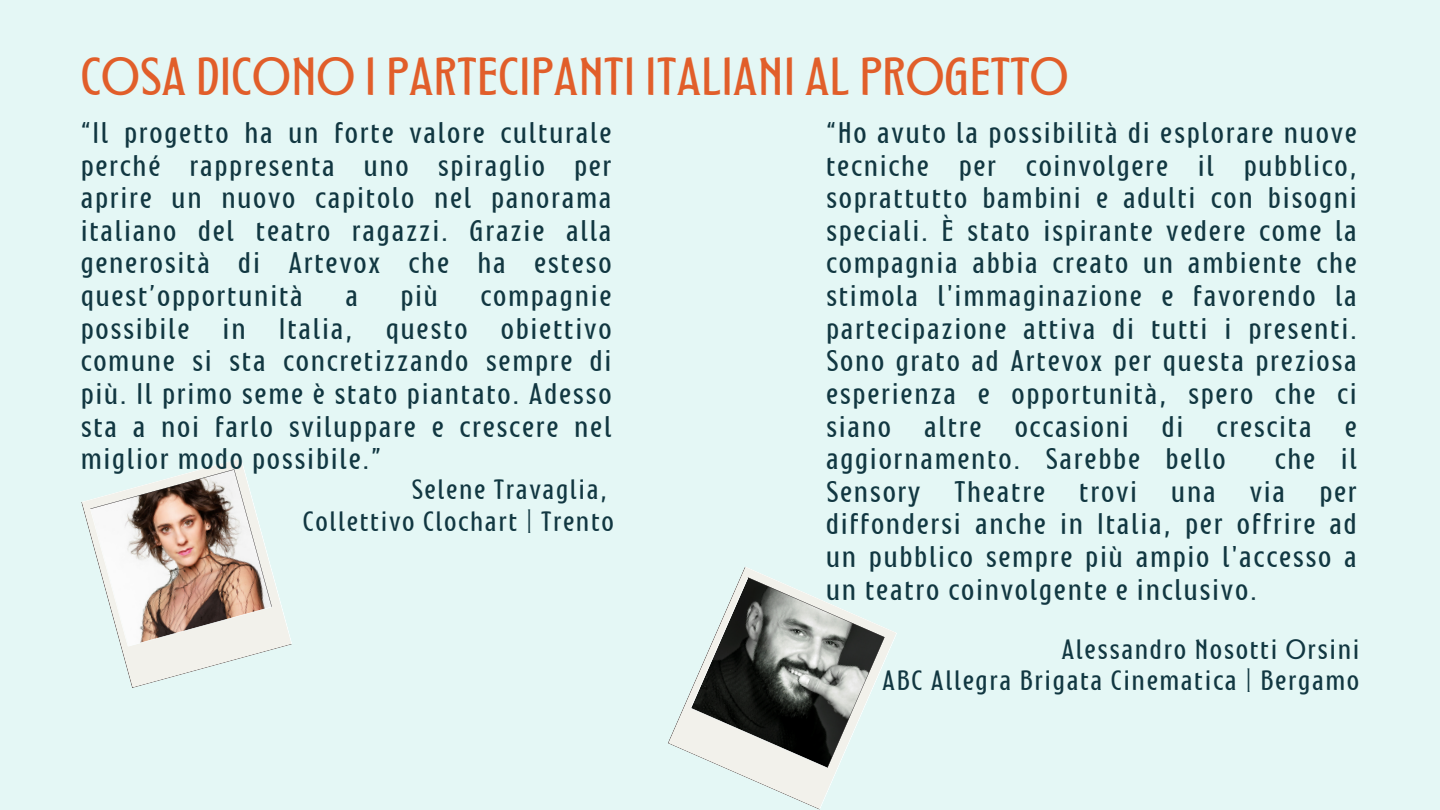
<style>
.page{position:relative;width:1440px;height:810px;background:#e4f7f5}
.page>*{position:absolute;margin:0;border:0;box-sizing:border-box;transform-origin:0 0}
.t1{font:43.05px "Montagna LTD";letter-spacing:.02em;color:#e15e2a}
.t2{font:24px/32.7px "Montagna LTD";letter-spacing:.1em;color:#113741;text-align:justify}
.t3{font:22.5px "Montagna LTD";letter-spacing:.1em;color:#113741}
</style>
<div class="page">
<svg style="left:81px;top:458px;width:211px;height:230px"></svg>
<svg style="left:668px;top:690px;width:23px;height:64px"></svg>
<svg style="left:691px;top:567px;width:206px;height:243px"></svg>
<p class="t1" style="left:81px;top:57px;width:988px">COSA DICONO I PARTECIPANTI ITALIANI AL PROGETTO</p>
<p class="t2" style="left:81px;top:118px;width:532px">“Il progetto ha un forte valore culturale perché rappresenta uno spiraglio per aprire un nuovo capitolo nel panorama italiano del teatro ragazzi. Grazie alla generosità di Artevox che ha esteso quest’opportunità</p>
<p class="t2" style="left:826px;top:118px;width:532px">“Ho avuto la possibilità di esplorare nuove tecniche</p>
<p class="t2" style="left:826px;top:151px;width:532px;text-indent:418px">pubblico, soprattutto bambini e adulti con bisogni speciali. È stato ispirante vedere come la compagnia abbia creato un ambiente che stimola l'immaginazione e favorendo la partecipazione attiva di tutti i presenti.<br>Sono grato ad Artevox per questa preziosa esperienza e opportunità, spero che ci siano</p>
<p class="t2" style="left:959px;top:151px;width:38px">per</p>
<p class="t2" style="left:1026px;top:151px;width:143px">coinvolgere</p>
<p class="t2" style="left:1198px;top:151px;width:17px">il</p>
<p class="t2" style="left:346px;top:282px;width:13px">a</p>
<p class="t2" style="left:401px;top:282px;width:38px">più</p>
<p class="t2" style="left:481px;top:282px;width:132px">compagnie</p>
<p class="t2" style="left:81px;top:314px;width:532px;text-indent:420px">obiettivo comune si sta concretizzando sempre di più. Il primo seme è stato piantato. Adesso sta a noi farlo sviluppare e crescere nel miglior modo possibile.”</p>
<p class="t3" style="left:412px;top:479px;width:197px">Selene Travaglia,</p>
<p class="t3" style="left:303px;top:511px;width:312px">Collettivo Clochart | Trento</p>
<p class="t2" style="left:81px;top:314px;width:110px">possibile</p>
<p class="t2" style="left:223px;top:314px;width:24px">in</p>
<p class="t2" style="left:279px;top:314px;width:75px">Italia,</p>
<p class="t2" style="left:386px;top:314px;width:83px">questo</p>
<p class="t2" style="left:924px;top:412px;width:58px">altre</p>
<p class="t2" style="left:1015px;top:412px;width:115px">occasioni</p>
<p class="t2" style="left:1162px;top:412px;width:23px">di</p>
<p class="t2" style="left:1217px;top:412px;width:96px">crescita</p>
<p class="t2" style="left:1345px;top:412px;width:13px">e</p>
<p class="t2" style="left:826px;top:445px;width:401px">aggiornamento. Sarebbe bello</p>
<p class="t2" style="left:1275px;top:445px;width:83px">che il</p>
<p class="t2" style="left:826px;top:477px;width:95px">Sensory</p>
<p class="t2" style="left:955px;top:477px;width:91px">Theatre</p>
<p class="t2" style="left:1080px;top:477px;width:59px">trovi</p>
<p class="t2" style="left:1172px;top:477px;width:45px">una</p>
<p class="t2" style="left:1250px;top:477px;width:36px">via</p>
<p class="t2" style="left:826px;top:477px;width:532px;text-indent:493px">per diffondersi anche in Italia, per offrire ad un pubblico sempre più ampio l'accesso a un teatro coinvolgente e inclusivo.</p>
<p class="t3" style="left:1062px;top:639px;width:299px">Alessandro Nosotti Orsini</p>
<p class="t3" style="left:883px;top:671px;width:478px">ABC Allegra Brigata Cinematica | Bergamo</p>
</div>
